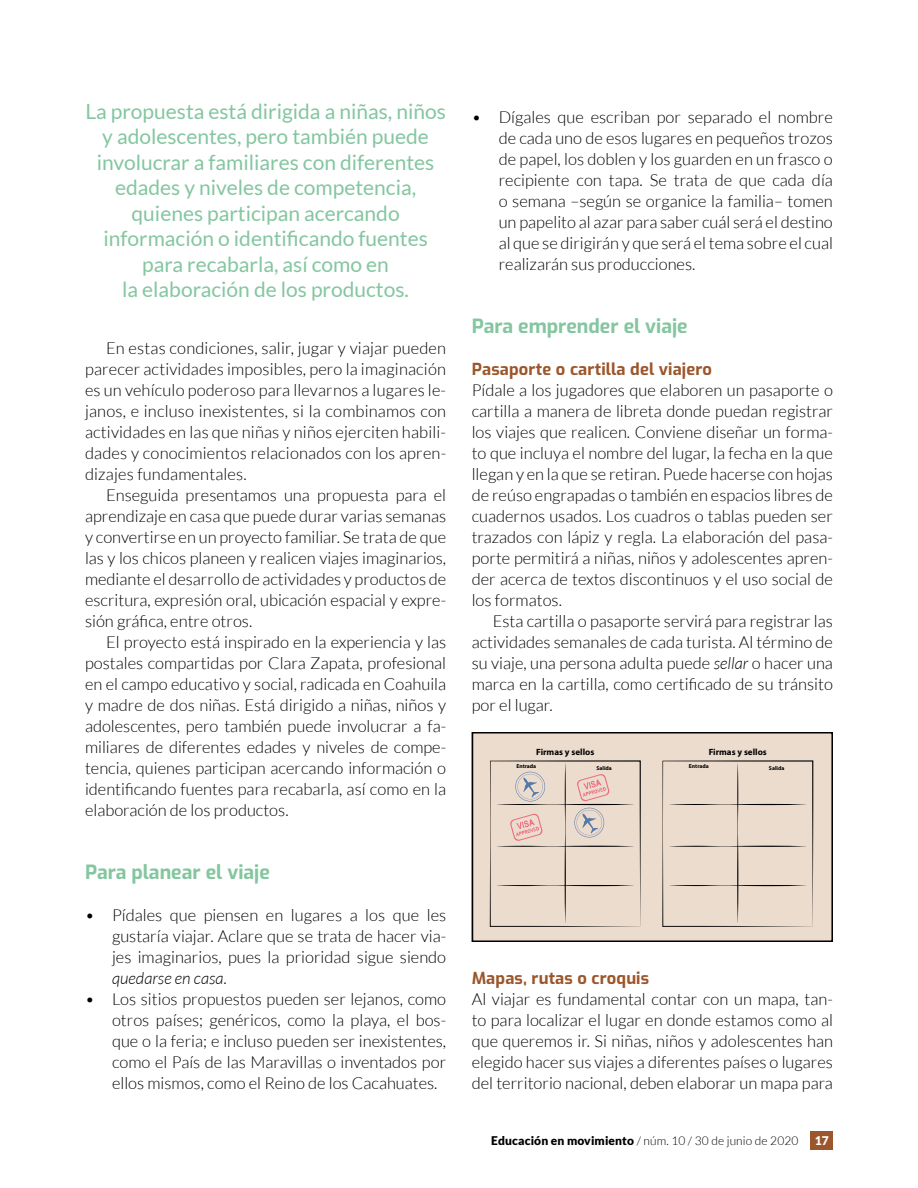
<style>
.page{position:relative;width:918px;height:1188px;background:#fff}
.page>*{position:absolute;margin:0;border:0;box-sizing:border-box;transform-origin:0 0}
.t1{font:21px/25.5px "Lato";color:#84c6a0;text-align:center}
.t2{font:700 19.5px "Exo";color:#84c6a0}
.t3{font:300 16.5px/21px "Lato";color:#000;text-align:justify}
.t4{font:700 16.5px "Exo";letter-spacing:.01em;color:#9c562b}
.t5{font:300 12px "Lato";letter-spacing:.01em;color:#000}
.t6{font:900 12px "Lato";color:#fff}
.t7{font:700 9px "Myriad Pro";color:#000}
.t8{font:700 5.7px "Myriad Pro";color:#000}
.s1{font-style:italic}
.s2{font-weight:900}
</style>
<div class="page">
<div style="left:811px;top:1131px;width:22px;height:18px;background:#9c562b"></div>
<div style="left:472px;top:733px;width:360px;height:208px;background:#ebdcce"></div>
<div style="left:472px;top:732px;width:361px;height:210px;border:2px solid #000"></div>
<svg style="left:662px;top:760px;width:151px;height:167px"></svg>
<svg style="left:490px;top:760px;width:151px;height:167px"></svg>
<p class="t1" style="left:85px;top:98px;width:362px">La propuesta está dirigida a niñas, niños y adolescentes, pero también puede involucrar a familiares con diferentes edades y niveles de competencia, quienes participan acercando información o identificando fuentes para recabarla, así como en<br>la elaboración de los productos.</p>
<p class="t3" style="left:85px;top:338px;width:363px;text-indent:21px">En estas condiciones, salir, jugar y viajar pueden parecer actividades imposibles, pero la imaginación es un vehículo poderoso para llevarnos a lugares le&shy;janos, e incluso inexistentes, si la combinamos con actividades en las que niñas y niños ejerciten habili&shy;dades y conocimientos relacionados con los apren&shy;dizajes fundamentales.</p>
<p class="t3" style="left:85px;top:485px;width:363px;text-indent:21px">Enseguida presentamos una propuesta para el aprendizaje en casa que puede durar varias semanas y convertirse en un proyecto familiar. Se trata de que las y los chicos planeen y realicen viajes imaginarios, mediante el desarrollo de actividades y productos de escritura, expresión oral, ubicación espacial y expre&shy;sión gráfica, entre otros.</p>
<p class="t3" style="left:85px;top:632px;width:363px;text-indent:21px">El proyecto está inspirado en la experiencia y las postales compartidas por Clara Zapata, profesional en el campo educativo y social, radicada en Coahuila y madre de dos niñas. Está dirigido a niñas, niños y adolescentes, pero también puede involucrar a fa&shy;miliares de diferentes edades y niveles de compe&shy;tencia, quienes participan acercando información o identificando fuentes para recabarla, así como en la elaboración de los productos.</p>
<p class="t2" style="left:85px;top:857px;width:186px">Para planear el viaje</p>
<p class="t3" style="left:112px;top:905px;width:336px;text-indent:-27px">• Pídales que piensen en lugares a los que les gustaría viajar. Aclare que se trata de hacer via&shy;jes imaginarios, pues la prioridad sigue siendo <span class="s1">quedarse en casa</span>.</p>
<p class="t3" style="left:112px;top:989px;width:336px;text-indent:-27px">• Los sitios propuestos pueden ser lejanos, como otros países; genéricos, como la playa, el bos&shy;que o la feria; e incluso pueden ser inexistentes, como el País de las Maravillas o inventados por ellos mismos, como el Reino de los Cacahuates.</p>
<p class="t3" style="left:499px;top:107px;width:336px;text-indent:-27px">• Dígales que escriban por separado el nombre de cada uno de esos lugares en pequeños trozos de papel, los doblen y los guarden en un frasco o recipiente con tapa. Se trata de que cada día o semana –según se organice la familia– tomen un papelito al azar para saber cuál será el destino al que se dirigirán y que será el tema sobre el cual realizarán sus producciones.</p>
<p class="t2" style="left:472px;top:311px;width:217px">Para emprender el viaje</p>
<p class="t4" style="left:472px;top:357px;width:242px">Pasaporte o cartilla del viajero</p>
<p class="t3" style="left:472px;top:380px;width:363px">Pídale a los jugadores que elaboren un pasaporte o cartilla a manera de libreta donde puedan registrar los viajes que realicen. Conviene diseñar un forma&shy;to que incluya el nombre del lugar, la fecha en la que llegan y en la que se retiran. Puede hacerse con hojas de reúso engrapadas o también en espacios libres de cuadernos usados. Los cuadros o tablas pueden ser trazados con lápiz y regla. La elaboración del pasa&shy;porte permitirá a niñas, niños y adolescentes apren&shy;der acerca de textos discontinuos y el uso social de los formatos.</p>
<p class="t3" style="left:472px;top:611px;width:363px;text-indent:21px">Esta cartilla o pasaporte servirá para registrar las actividades semanales de cada turista. Al término de su viaje, una persona adulta puede <span class="s1">sellar</span> o hacer una marca en la cartilla, como certificado de su tránsito por el lugar.</p>
<p class="t7" style="left:536px;top:746px;width:60px">Firmas y sellos</p>
<p class="t7" style="left:709px;top:746px;width:60px">Firmas y sellos</p>
<p class="t8" style="left:516px;top:762px;width:21px">Entrada</p>
<p class="t8" style="left:596px;top:765px;width:17px">Salida</p>
<p class="t8" style="left:689px;top:762px;width:21px">Entrada</p>
<p class="t8" style="left:769px;top:765px;width:17px">Salida</p>
<p class="t4" style="left:472px;top:966px;width:179px">Mapas, rutas o croquis</p>
<p class="t3" style="left:472px;top:989px;width:363px">Al viajar es fundamental contar con un mapa, tan&shy;to para localizar el lugar en donde estamos como al que queremos ir. Si niñas, niños y adolescentes han elegido hacer sus viajes a diferentes países o lugares del territorio nacional, deben elaborar un mapa para</p>
<p class="t5" style="left:491px;top:1134px;width:309px"><span class="s2">Educación en movimiento</span> / núm. 10 / 30 de junio de 2020</p>
<p class="t6" style="left:815px;top:1133px;width:15px">17</p>
</div>
